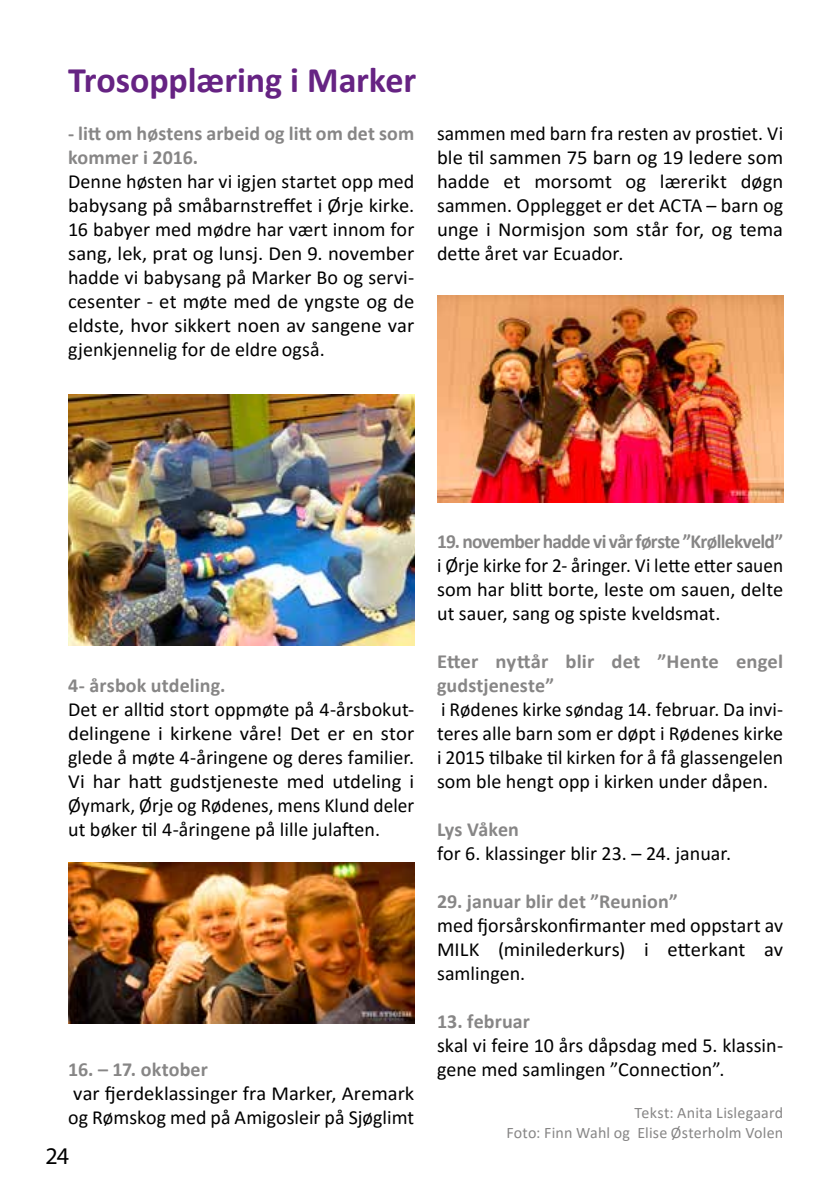
<style>
.page{position:relative;width:840px;height:1191px;background:#fff}
.page>*{position:absolute;margin:0;border:0;box-sizing:border-box;transform-origin:0 0}
.t1{font:700 36px "Calibri";letter-spacing:-.005em;color:#662383}
.t2{font:24px "Myriad Pro";color:#000}
.t3{font:20px/24px "Calibri";color:#000;text-align:justify}
.t4{font:700 20px/24px "Calibri";letter-spacing:.005em;color:#878686}
.t5{font:20px/24px "Calibri";color:#000;text-align:justify;scale:.96 1}
.t6{font:700 20px "Calibri";letter-spacing:-.035em;color:#878686}
.t7{font:16px/19.2px "Calibri";letter-spacing:.01em;color:#878686;text-align:right}
</style>
<div class="page">
<img style="left:68px;top:862px;width:346px;height:161px">
<img style="left:68px;top:394px;width:346px;height:251px">
<img style="left:437px;top:296px;width:345px;height:207px">
<h1 class="t1" style="left:68px;top:55px;width:349px">Trosopplæring i Marker</h1>
<p class="t4" style="left:68px;top:121px;width:347px">- litt om høstens arbeid og litt om det som kommer i 2016.</p>
<p class="t3" style="left:68px;top:169px;width:347px">Denne høsten har vi igjen startet opp med babysang på småbarnstreffet i Ørje kirke.<br>16 babyer med mødre har vært innom for sang, lek, prat og lunsj. Den 9. november hadde vi babysang på Marker Bo og servi&shy;cesenter - et møte med de yngste og de eldste, hvor sikkert noen av sangene var gjenkjennelig for de eldre også.</p>
<p class="t3" style="left:437px;top:121px;width:347px">sammen med barn fra resten av prostiet. Vi ble til sammen 75 barn og 19 ledere som hadde et morsomt og lærerikt døgn sammen. Opplegget er det ACTA – barn og unge i Normisjon som står for, og tema dette året var Ecuador.</p>
<p class="t4" style="left:68px;top:673px;width:159px">4- årsbok utdeling.</p>
<p class="t3" style="left:68px;top:697px;width:347px">Det er alltid stort oppmøte på 4-årsbokut&shy;delingene i kirkene våre! Det er en stor glede å møte 4-åringene og deres familier.<br>Vi har hatt gudstjeneste med utdeling i Øymark, Ørje og Rødenes, mens Klund deler ut bøker til 4-åringene på lille julaften.</p>
<p class="t4" style="left:68px;top:1057px;width:141px">16. – 17. oktober</p>
<p class="t3" style="left:68px;top:1081px;width:347px">var fjerdeklassinger fra Marker, Aremark og Rømskog med på Amigosleir på Sjøglimt</p>
<p class="t2" style="left:45px;top:1140px;width:25px">24</p>
<p class="t6" style="left:437px;top:527px;width:347px">19. november hadde vi vår første ”Krøllekveld”</p>
<p class="t5" style="left:437px;top:553px;width:362px">i Ørje kirke for 2- åringer. Vi lette etter sauen som har blitt borte, leste om sauen, delte ut sauer, sang og spiste kveldsmat.</p>
<p class="t4" style="left:437px;top:649px;width:347px">Etter nyttår blir det ”Hente engel gudstjeneste”</p>
<p class="t3" style="left:437px;top:697px;width:347px">i Rødenes kirke søndag 14. februar. Da invi&shy;teres alle barn som er døpt i Rødenes kirke i 2015 tilbake til kirken for å få glassengelen som ble hengt opp i kirken under dåpen.</p>
<p class="t4" style="left:437px;top:817px;width:83px">Lys Våken</p>
<p class="t3" style="left:437px;top:841px;width:295px">for 6. klassinger blir 23. – 24. januar.</p>
<p class="t4" style="left:437px;top:889px;width:242px">29. januar blir det ”Reunion”</p>
<p class="t3" style="left:437px;top:913px;width:347px">med fjorsårskonfirmanter med oppstart av MILK (minilederkurs) i etterkant av samlingen.</p>
<p class="t4" style="left:437px;top:1009px;width:94px">13. februar</p>
<p class="t3" style="left:437px;top:1033px;width:347px">skal vi feire 10 års dåpsdag med 5. klassin&shy;gene med samlingen ”Connection”.</p>
<p class="t7" style="left:506px;top:1103px;width:278px">Tekst: Anita Lislegaard<br>Foto: Finn Wahl og Elise Østerholm Volen</p>
</div>
